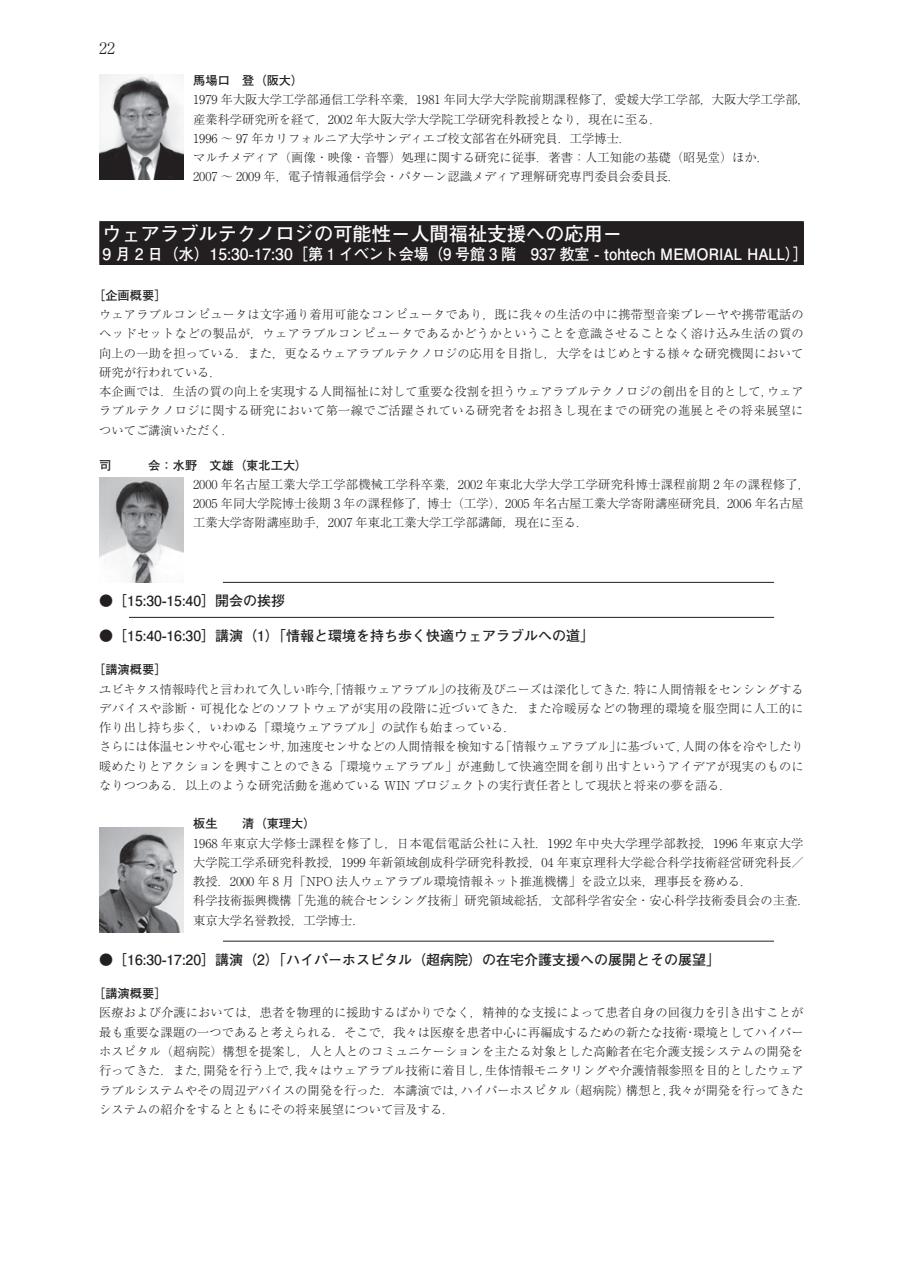
<style>
.page{position:relative;width:903px;height:1275px;background:#fff}
.page>*{position:absolute;margin:0;border:0;box-sizing:border-box;transform-origin:0 0}
.t1{font:700 19.25px "Futo Go B101 Pro";color:#fff}
.t2{font:700 15.75px "Futo Go B101 Pro";color:#fff}
.t3{font:300 15.75px "Ryumin Pro";color:#231f20}
.t4{font:700 14px "Futo Go B101 Pro";color:#231f20}
.t5{font:300 12.25px/19.2px "Ryumin Pro";color:#231f20}
.t6{font:700 12.25px "Futo Go B101 Pro";color:#231f20}
</style>
<div class="page">
<hr style="left:223px;top:582px;width:551px;height:1px;background:#231f20">
<hr style="left:129px;top:617px;width:645px;height:1px;background:#231f20">
<hr style="left:223px;top:941px;width:551px;height:1px;background:#231f20">
<div style="left:100px;top:222px;width:703px;height:42px;background:#231f20"></div>
<hr style="left:99px;top:221px;width:705px;height:1px;background:#231f20">
<hr style="left:99px;top:222px;width:1px;height:42px;background:#231f20">
<hr style="left:802px;top:222px;width:2px;height:42px;background:#231f20">
<hr style="left:99px;top:264px;width:705px;height:1px;background:#231f20">
<img style="left:99px;top:74px;width:84px;height:105px">
<img style="left:99px;top:478px;width:84px;height:105px">
<img style="left:99px;top:828px;width:84px;height:105px">
<p class="t3" style="left:99px;top:35px;width:17px">22</p>
<p class="t6" style="left:193px;top:71px;width:112px">馬場口　登（阪大）</p>
<p class="t5" style="left:193px;top:89px;width:618px">1979 年大阪大学工学部通信工学科卒業，1981 年同大学大学院前期課程修了，愛媛大学工学部，大阪大学工学部，産業科学研究所を経て，2002 年大阪大学大学院工学研究科教授となり，現在に至る．<br>1996 ～ 97 年カリフォルニア大学サンディエゴ校文部省在外研究員．工学博士．<br>マルチメディア（画像・映像・音響）処理に関する研究に従事．著書：人工知能の基礎（昭晃堂）ほか．<br>2007 ～ 2009 年，電子情報通信学会・パターン認識メディア理解研究専門委員会委員長．</p>
<h1 class="t1" style="left:102px;top:218px;width:521px">ウェアラブルテクノロジの可能性－人間福祉支援への応用－</h1>
<p class="t2" style="left:102px;top:241px;width:708px">9 月 2 日（水）15:30-17:30［第 1 イベント会場（9 号館 3 階　937 教室 - tohtech MEMORIAL HALL）］</p>
<p class="t6" style="left:93px;top:285px;width:75px">［企画概要］</p>
<p class="t5" style="left:99px;top:304px;width:706px">ウェアラブルコンピュータは文字通り着用可能なコンピュータであり，既に我々の生活の中に携帯型音楽プレーヤや携帯電話のヘッドセットなどの製品が，ウェアラブルコンピュータであるかどうかということを意識させることなく溶け込み生活の質の向上の一助を担っている．また，更なるウェアラブルテクノロジの応用を目指し，大学をはじめとする様々な研究機関において研究が行われている．<br>本企画では．生活の質の向上を実現する人間福祉に対して重要な役割を担うウェアラブルテクノロジの創出を目的として，ウェアラブルテクノロジに関する研究において第一線でご活躍されている研究者をお招きし現在までの研究の進展とその将来展望についてご講演いただく．</p>
<p class="t6" style="left:99px;top:455px;width:210px">司　　　会：水野　文雄（東北工大）</p>
<p class="t5" style="left:193px;top:474px;width:618px">2000 年名古屋工業大学工学部機械工学科卒業，2002 年東北大学大学工学研究科博士課程前期 2 年の課程修了，<br>2005 年同大学院博士後期 3 年の課程修了，博士（工学），2005 年名古屋工業大学寄附講座研究員，2006 年名古屋工業大学寄附講座助手，2007 年東北工業大学工学部講師，現在に至る．</p>
<p class="t4" style="left:99px;top:589px;width:187px">●［15:30-15:40］開会の挨拶</p>
<p class="t4" style="left:99px;top:624px;width:496px">●［15:40-16:30］講演（1）「情報と環境を持ち歩く快適ウェアラブルへの道」</p>
<p class="t6" style="left:93px;top:660px;width:75px">［講演概要］</p>
<p class="t5" style="left:99px;top:678px;width:706px">ユビキタス情報時代と言われて久しい昨今，「情報ウェアラブル」の技術及びニーズは深化してきた．特に人間情報をセンシングするデバイスや診断・可視化などのソフトウェアが実用の段階に近づいてきた．また冷暖房などの物理的環境を服空間に人工的に作り出し持ち歩く，いわゆる「環境ウェアラブル」の試作も始まっている．<br>さらには体温センサや心電センサ，加速度センサなどの人間情報を検知する「情報ウェアラブル」に基づいて，人間の体を冷やしたり暖めたりとアクションを興すことのできる「環境ウェアラブル」が連動して快適空間を創り出すというアイデアが現実のものになりつつある．以上のような研究活動を進めている WIN プロジェクトの実行責任者として現状と将来の夢を語る．</p>
<p class="t6" style="left:193px;top:814px;width:124px">板生　　清（東理大）</p>
<p class="t5" style="left:193px;top:832px;width:618px">1968 年東京大学修士課程を修了し，日本電信電話公社に入社．1992 年中央大学理学部教授，1996 年東京大学大学院工学系研究科教授，1999 年新領域創成科学研究科教授，04 年東京理科大学総合科学技術経営研究科長／教授．2000 年 8 月「NPO 法人ウェアラブル環境情報ネット推進機構」を設立以来，理事長を務める．<br>科学技術振興機構「先進的統合センシング技術」研究領域総括，文部科学省安全・安心科学技術委員会の主査．東京大学名誉教授，工学博士．</p>
<p class="t4" style="left:99px;top:948px;width:622px">●［16:30-17:20］講演（2）「ハイパーホスピタル（超病院）の在宅介護支援への展開とその展望」</p>
<p class="t6" style="left:93px;top:984px;width:75px">［講演概要］</p>
<p class="t5" style="left:99px;top:1002px;width:706px;text-align:justify">医療および介護においては，患者を物理的に援助するばかりでなく，精神的な支援によって患者自身の回復力を引き出すことが最も重要な課題の一つであると考えられる．そこで，我々は医療を患者中心に再編成するための新たな技術・環境としてハイパーホスピタル（超病院）構想を提案し，人と人とのコミュニケーションを主たる対象とした高齢者在宅介護支援システムの開発を行ってきた．また，開発を行う上で，我々はウェアラブル技術に着目し，生体情報モニタリングや介護情報参照を目的としたウェアラブルシステムやその周辺デバイスの開発を行った．本講演では，ハイパーホスピタル（超病院）構想と，我々が開発を行ってきたシステムの紹介をするとともにその将来展望について言及する．</p>
</div>
